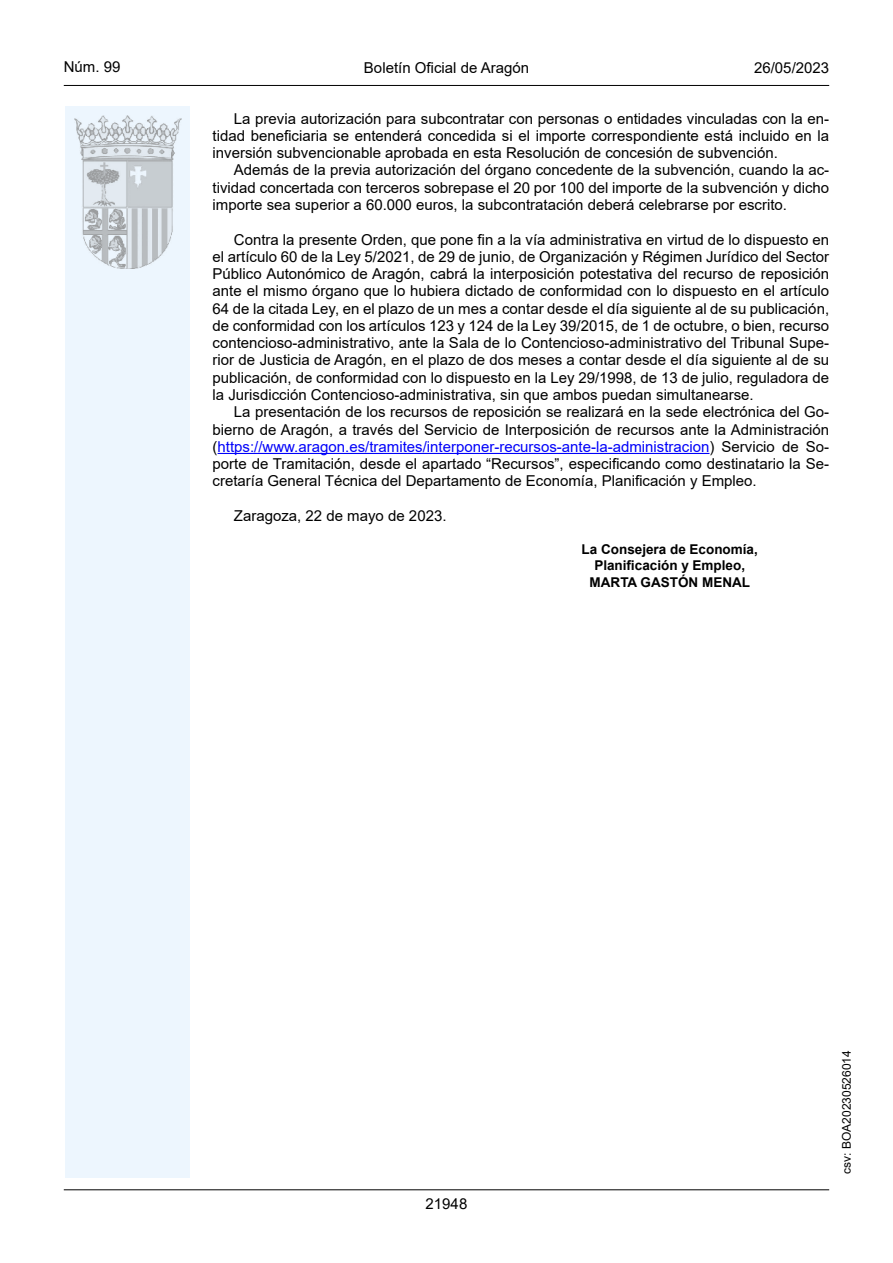
<style>
.page{position:relative;width:893px;height:1263px;background:#fff}
.page>*{position:absolute;margin:0;border:0;box-sizing:border-box;transform-origin:0 0}
.inicio_de_parrafo{font:15px/17.2px "Arial";color:#000;text-align:justify}
.estilo_head-c{font:15px "Arial";color:#000}
.estilo_head-d{font:15px "Arial";color:#000}
.estilo_head-i{font:15px "Arial";color:#000}
.numero_pagina{font:15px "Arial";color:#000}
.firma_der{font:700 13.5px "Arial";color:#000}
.estilo_head-i-2{font:12px "Arial";color:#000}
.s1{color:#0000fa}
</style>
<div class="page">
<div style="left:65px;top:106px;width:125px;height:1072px;background:#edf6fe"></div>
<img style="left:75px;top:115px;width:106px;height:153px">
<hr style="left:64px;top:85px;width:765px;height:1px;background:#000">
<hr style="left:64px;top:1189px;width:765px;height:1px;background:#000">
<hr style="left:218px;top:453px;width:491px;height:1px;background:#0000fa">
<p class="estilo_head-i" style="left:64px;top:57px;width:58px">Núm. 99</p>
<p class="estilo_head-c" style="left:364px;top:57px;width:167px">Boletín Oficial de Aragón</p>
<p class="estilo_head-d" style="left:754px;top:57px;width:77px">26/05/2023</p>
<p class="inicio_de_parrafo" style="left:213px;top:110px;width:618px;text-indent:21px">La previa autorización para subcontratar con personas o entidades vinculadas con la en&shy;tidad beneficiaria se entenderá concedida si el importe correspondiente está incluido en la inversión subvencionable aprobada en esta Resolución de concesión de subvención.</p>
<p class="inicio_de_parrafo" style="left:213px;top:161px;width:618px;text-indent:21px">Además de la previa autorización del órgano concedente de la subvención, cuando la ac&shy;tividad concertada con terceros sobrepase el 20 por 100 del importe de la subvención y dicho importe sea superior a 60.000 euros, la subcontratación deberá celebrarse por escrito.</p>
<p class="inicio_de_parrafo" style="left:213px;top:231px;width:618px;text-indent:21px">Contra la presente Orden, que pone fin a la vía administrativa en virtud de lo dispuesto en el artículo 60 de la Ley 5/2021, de 29 de junio, de Organización y Régimen Jurídico del Sector Público Autonómico de Aragón, cabrá la interposición potestativa del recurso de reposición ante el mismo órgano que lo hubiera dictado de conformidad con lo dispuesto en el artículo 64 de la citada Ley, en el plazo de un mes a contar desde el día siguiente al de su publicación, de conformidad con los artículos 123 y 124 de la Ley 39/2015, de 1 de octubre, o bien, recurso contencioso-administrativo, ante la Sala de lo Contencioso-administrativo del Tribunal Supe&shy;rior de Justicia de Aragón, en el plazo de dos meses a contar desde el día siguiente al de su publicación, de conformidad con lo dispuesto en la Ley 29/1998, de 13 de julio, reguladora de la Jurisdicción Contencioso-administrativa, sin que ambos puedan simultanearse.</p>
<p class="inicio_de_parrafo" style="left:213px;top:403px;width:618px;text-indent:21px">La presentación de los recursos de reposición se realizará en la sede electrónica del Go&shy;bierno de Aragón, a través del Servicio de Interposición de recursos ante la Administración (<span class="s1">https://www.aragon.es/tramites/interponer-recursos-ante-la-administracion</span>) Servicio de So&shy;porte de Tramitación, desde el apartado “Recursos”, especificando como destinatario la Se&shy;cretaría General Técnica del Departamento de Economía, Planificación y Empleo.</p>
<p class="inicio_de_parrafo" style="left:234px;top:507px;width:214px">Zaragoza, 22 de mayo de 2023.</p>
<p class="firma_der" style="left:582px;top:540px;width:178px">La Consejera de Economía,</p>
<p class="firma_der" style="left:594px;top:556px;width:152px">Planificación y Empleo,</p>
<p class="firma_der" style="left:590px;top:573px;width:162px">MARTA GASTÓN MENAL</p>
<p class="numero_pagina" style="left:426px;top:1193px;width:43px">21948</p>
<p class="estilo_head-i-2" style="left:838px;top:1174px;width:125px;rotate:-90deg">csv: BOA20230526014</p>
</div>
